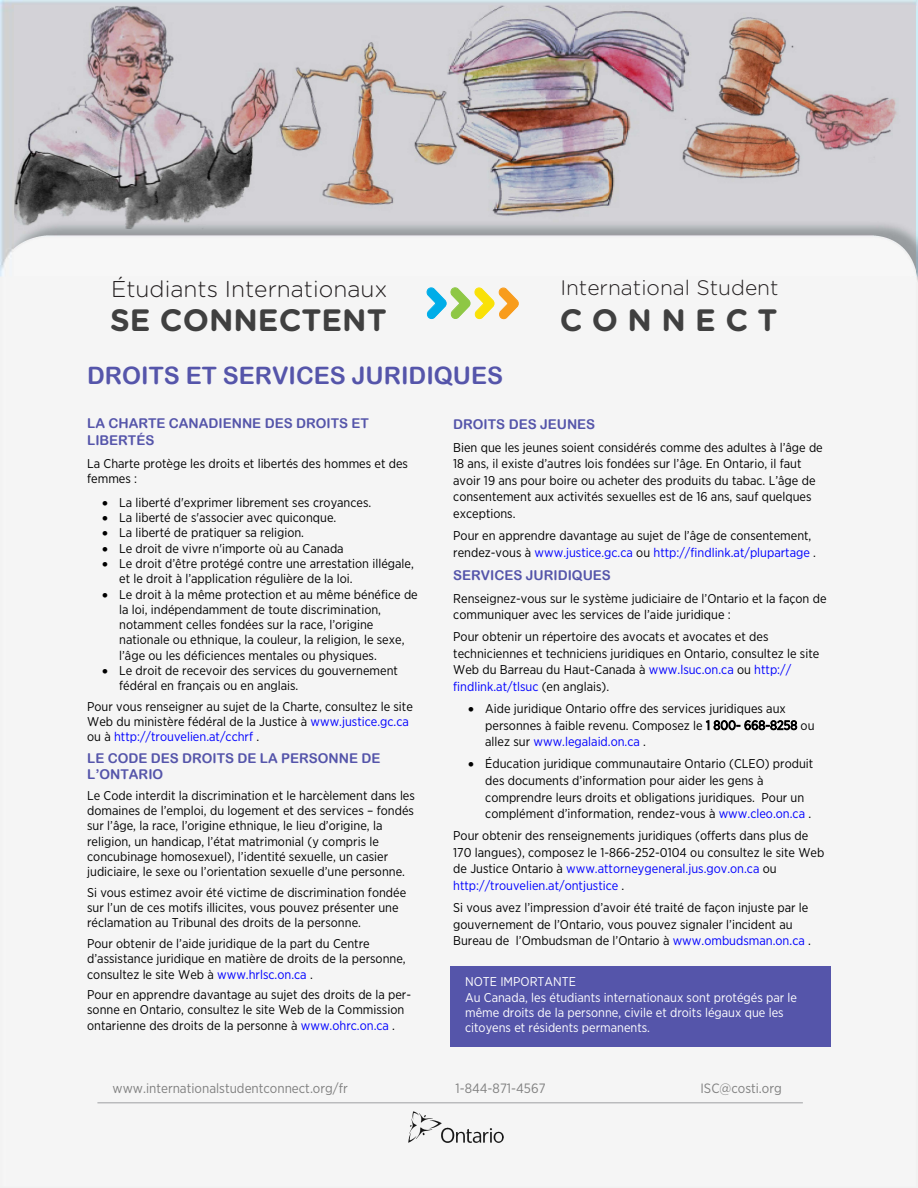
<style>
.page{position:relative;width:918px;height:1188px;background:#f5f5f5}
.page>*{position:absolute;margin:0;border:0;box-sizing:border-box;transform-origin:0 0}
.t1{font:700 30.9px "Gotham Rounded";color:#404040}
.t2{font:700 30.9px "Gotham Rounded";letter-spacing:.305em;color:#404040}
.t3{font:24px "Arial Rounded MT Bold";color:#55a}
.t4{font:300 22.8px "Gotham Rounded";color:#231f20}
.t5{font:300 21px "Gotham Rounded";color:#231f20}
.t6{font:13.5px/16.2px "Arial Rounded MT Bold";color:#55a}
.t7{font:13.5px "Gotham Narrow";color:#808080}
.t8{font:12.75px/15.3px "Gotham Narrow";color:#000}
.t9{font:12.75px/15.3px "Gotham Narrow";color:#fff}
.s1{color:#00f}
</style>
<div class="page">
<img style="left:14px;top:6px;width:902px;height:269px">
<hr style="left:97px;top:1103px;width:706px;height:1px;background:#939598">
<img style="left:409px;top:1111px;width:94px;height:31px">
<svg style="left:426px;top:287px;width:93px;height:32px"></svg>
<div style="left:450px;top:966px;width:380px;height:80px;background:#55a"></div>
<h3 class="t4" style="left:111px;top:274px;width:278px">Étudiants Internationaux</h3>
<h1 class="t1" style="left:110px;top:297px;width:278px">SE CONNECTENT</h1>
<h3 class="t5" style="left:560px;top:274px;width:220px">International Student</h3>
<h1 class="t2" style="left:560px;top:297px;width:219px">CONNECT</h1>
<h2 class="t3" style="left:87px;top:361px;width:417px">DROITS ET SERVICES JURIDIQUES</h2>
<p class="t6" style="left:87px;top:415px;width:283px">LA CHARTE CANADIENNE DES DROITS ET<br>LIBERTÉS</p>
<p class="t8" style="left:87px;top:456px;width:322px">La Charte protège les droits et libertés des hommes et des femmes :</p>
<p class="t8" style="left:102px;top:495px;width:271px">• La liberté d'exprimer librement ses croyances.</p>
<p class="t8" style="left:102px;top:510px;width:236px">• La liberté de s'associer avec quiconque.</p>
<p class="t8" style="left:102px;top:525px;width:203px">• La liberté de pratiquer sa religion.</p>
<p class="t8" style="left:102px;top:540px;width:243px">• Le droit de vivre n'importe où au Canada</p>
<p class="t8" style="left:119px;top:556px;width:296px;text-indent:-17px">• Le droit d’être protégé contre une arrestation illégale, et le droit à l’application régulière de la loi.</p>
<p class="t8" style="left:119px;top:586px;width:300px;text-indent:-17px">• Le droit à la même protection et au même bénéfice de la loi, indépendamment de toute discrimination, notamment celles fondées sur la race, l’origine nationale ou ethnique, la couleur, la religion, le sexe, l’âge ou les déficiences mentales ou physiques.</p>
<p class="t8" style="left:119px;top:663px;width:280px;text-indent:-17px">• Le droit de recevoir des services du gouvernement fédéral en français ou en anglais.</p>
<p class="t8" style="left:87px;top:698px;width:327px">Pour vous renseigner au sujet de la Charte, consultez le site<br>Web du ministère fédéral de la Justice à <span class="s1">www.justice.gc.ca </span>ou à <span class="s1">http://trouvelien.at/cchrf</span> .</p>
<p class="t6" style="left:87px;top:749px;width:295px">LE CODE DES DROITS DE LA PERSONNE DE<br>L’ONTARIO</p>
<p class="t8" style="left:87px;top:787px;width:329px">Le Code interdit la discrimination et le harcèlement dans les domaines de l’emploi, du logement et des services – fondés sur l’âge, la race, l’origine ethnique, le lieu d’origine, la religion, un handicap, l’état matrimonial (y compris le concubinage homosexuel), l’identité sexuelle, un casier judiciaire, le sexe ou l’orientation sexuelle d’une personne.</p>
<p class="t8" style="left:87px;top:884px;width:321px">Si vous estimez avoir été victime de discrimination fondée sur l’un de ces motifs illicites, vous pouvez présenter une réclamation au Tribunal des droits de la personne.</p>
<p class="t8" style="left:87px;top:936px;width:320px">Pour obtenir de l’aide juridique de la part du Centre d’assistance juridique en matière de droits de la personne, consultez le site Web à <span class="s1">www.hrlsc.on.ca</span> .</p>
<p class="t8" style="left:87px;top:987px;width:325px">Pour en apprendre davantage au sujet des droits de la per&shy;sonne en Ontario, consultez le site Web de la Commission ontarienne des droits de la personne à <span class="s1">www.ohrc.on.ca</span> .</p>
<p class="t6" style="left:453px;top:416px;width:144px">DROITS DES JEUNES</p>
<p class="t8" style="left:453px;top:439px;width:371px;line-height:16.6px">Bien que les jeunes soient considérés comme des adultes à l’âge de 18 ans, il existe d’autres lois fondées sur l’âge. En Ontario, il faut avoir 19 ans pour boire ou acheter des produits du tabac. L’âge de consentement aux activités sexuelles est de 16 ans, sauf quelques exceptions.</p>
<p class="t8" style="left:453px;top:527px;width:364px;line-height:17.2px">Pour en apprendre davantage au sujet de l’âge de consentement, rendez-vous à <span class="s1">www.justice.gc.ca</span> ou <span class="s1">http://findlink.at/plupartage</span> .</p>
<p class="t6" style="left:453px;top:567px;width:159px">SERVICES JURIDIQUES</p>
<p class="t8" style="left:453px;top:590px;width:375px;line-height:16.6px">Renseignez-vous sur le système judiciaire de l’Ontario et la façon de communiquer avec les services de l’aide juridique :</p>
<p class="t8" style="left:453px;top:628px;width:368px;line-height:16.6px">Pour obtenir un répertoire des avocats et avocates et des techniciennes et techniciens juridiques en Ontario, consultez le site Web du Barreau du Haut-Canada à <span class="s1">www.lsuc.on.ca</span> ou <span class="s1">http:// findlink.at/tlsuc</span> (en anglais).</p>
<p class="t8" style="left:485px;top:700px;width:331px;line-height:16.6px;text-indent:-17px">• Aide juridique Ontario offre des services juridiques aux personnes à faible revenu. Composez le 1 800- 668-8258 ou allez sur <span class="s1">www.legalaid.on.ca</span> .</p>
<p class="t8" style="left:485px;top:755px;width:330px;line-height:16.6px;text-indent:-17px">• Éducation juridique communautaire Ontario (CLEO) produit des documents d’information pour aider les gens à comprendre leurs droits et obligations juridiques. Pour un complément d’information, rendez-vous à <span class="s1">www.cleo.on.ca</span> .</p>
<p class="t8" style="left:453px;top:827px;width:373px;line-height:16.6px">Pour obtenir des renseignements juridiques (offerts dans plus de 170 langues), composez le 1-866-252-0104 ou consultez le site Web de Justice Ontario à <span class="s1">www.attorneygeneral.jus.gov.on.ca</span> ou <span class="s1">http://trouvelien.at/ontjustice</span> .</p>
<p class="t8" style="left:453px;top:899px;width:359px;line-height:16.6px">Si vous avez l’impression d’avoir été traité de façon injuste par le gouvernement de l’Ontario, vous pouvez signaler l’incident au<br>Bureau de l’Ombudsman de l’Ontario à <span class="s1">www.ombudsman.on.ca</span> .</p>
<p class="t9" style="left:465px;top:974px;width:333px">NOTE IMPORTANTE<br>Au Canada, les étudiants internationaux sont protégés par le même droits de la personne, civile et droits légaux que les citoyens et résidents permanents.</p>
<p class="t7" style="left:113px;top:1080px;width:237px">www.internationalstudentconnect.org/fr</p>
<p class="t7" style="left:455px;top:1080px;width:92px">1-844-871-4567</p>
<p class="t7" style="left:700px;top:1080px;width:83px">ISC@costi.org</p>
</div>
